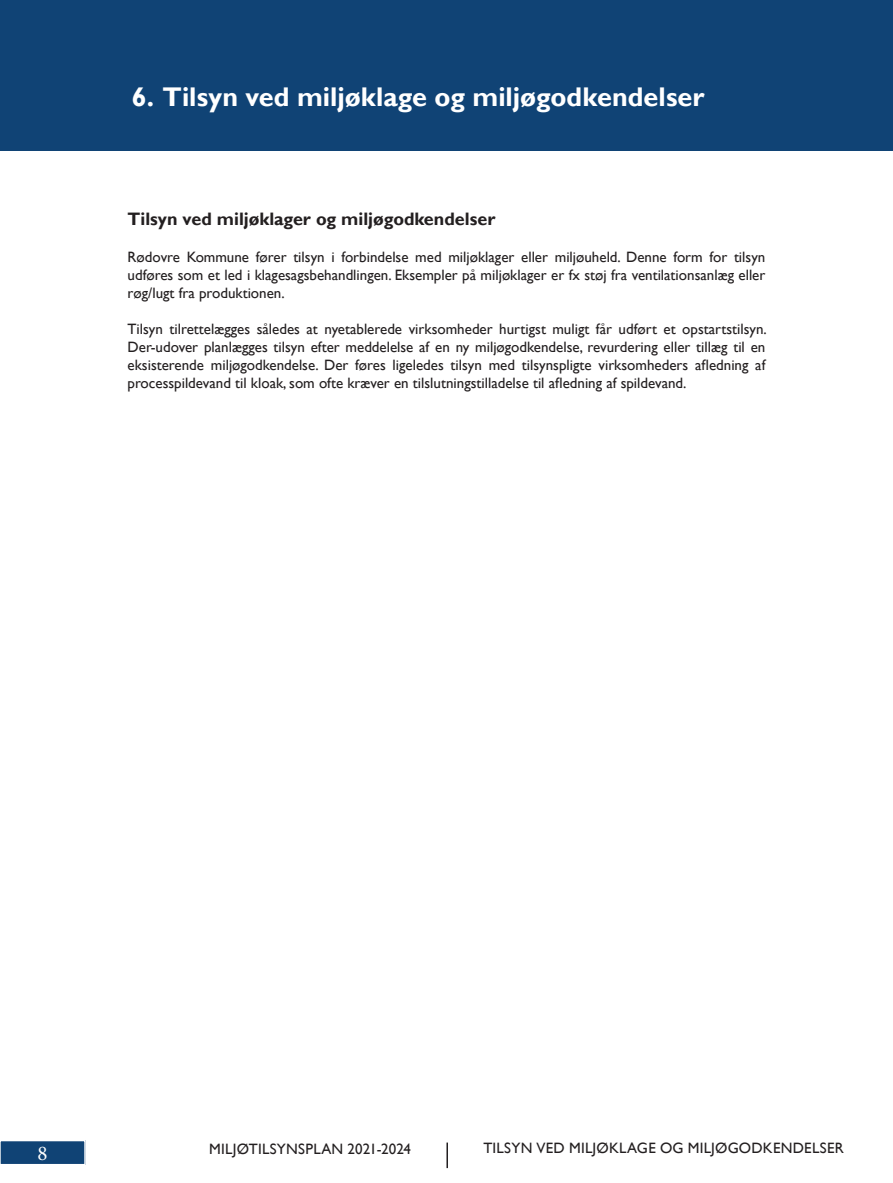
<style>
.page{position:relative;width:893px;height:1183px;background:#fff}
.page>*{position:absolute;margin:0;border:0;box-sizing:border-box;transform-origin:0 0}
.t1{font:700 27px "Gill Sans";color:#fff}
.t2{font:21px "Minion Pro";color:#fff}
.t3{font:700 18px "Gill Sans";color:#231f20}
.t4{font:15px/18px "Gill Sans";color:#231f20;text-align:justify}
</style>
<div class="page">
<div style="left:0;top:0;width:893px;height:150px;background:#104375"></div>
<div style="left:0;top:1140px;width:85px;height:24px;background:#104375"></div>
<div style="left:0;top:1139px;width:86px;height:26px;border:2px solid #fff"></div>
<hr style="left:446px;top:1142px;width:2px;height:25px;background:#231f20">
<p class="t1" style="left:132px;top:81px;width:574px">6. Tilsyn ved miljøklage og miljøgodkendelser</p>
<p class="t3" style="left:128px;top:209px;width:369px">Tilsyn ved miljøklager og miljøgodkendelser</p>
<p class="t4" style="left:128px;top:247px;width:639px">Rødovre Kommune fører tilsyn i forbindelse med miljøklager eller miljøuheld. Denne form for tilsyn udføres som et led i klagesagsbehandlingen. Eksempler på miljøklager er fx støj fra ventilationsanlæg eller røg/lugt fra produktionen.</p>
<p class="t4" style="left:128px;top:319px;width:641px">Tilsyn tilrettelægges således at nyetablerede virksomheder hurtigst muligt får udført et opstartstilsyn.<br>Der-udover planlægges tilsyn efter meddelelse af en ny miljøgodkendelse, revurdering eller tillæg til en eksisterende miljøgodkendelse. Der føres ligeledes tilsyn med tilsynspligte virksomheders afledning af processpildevand til kloak, som ofte kræver en tilslutningstilladelse til afledning af spildevand.</p>
<h2 class="t2" style="left:37px;top:1139px;width:12px">8</h2>
<p class="t4" style="left:209px;top:1139px;width:203px">MILJØTILSYNSPLAN 2021-2024</p>
<p class="t4" style="left:483px;top:1138px;width:362px">TILSYN VED MILJØKLAGE OG MILJØGODKENDELSER</p>
</div>
